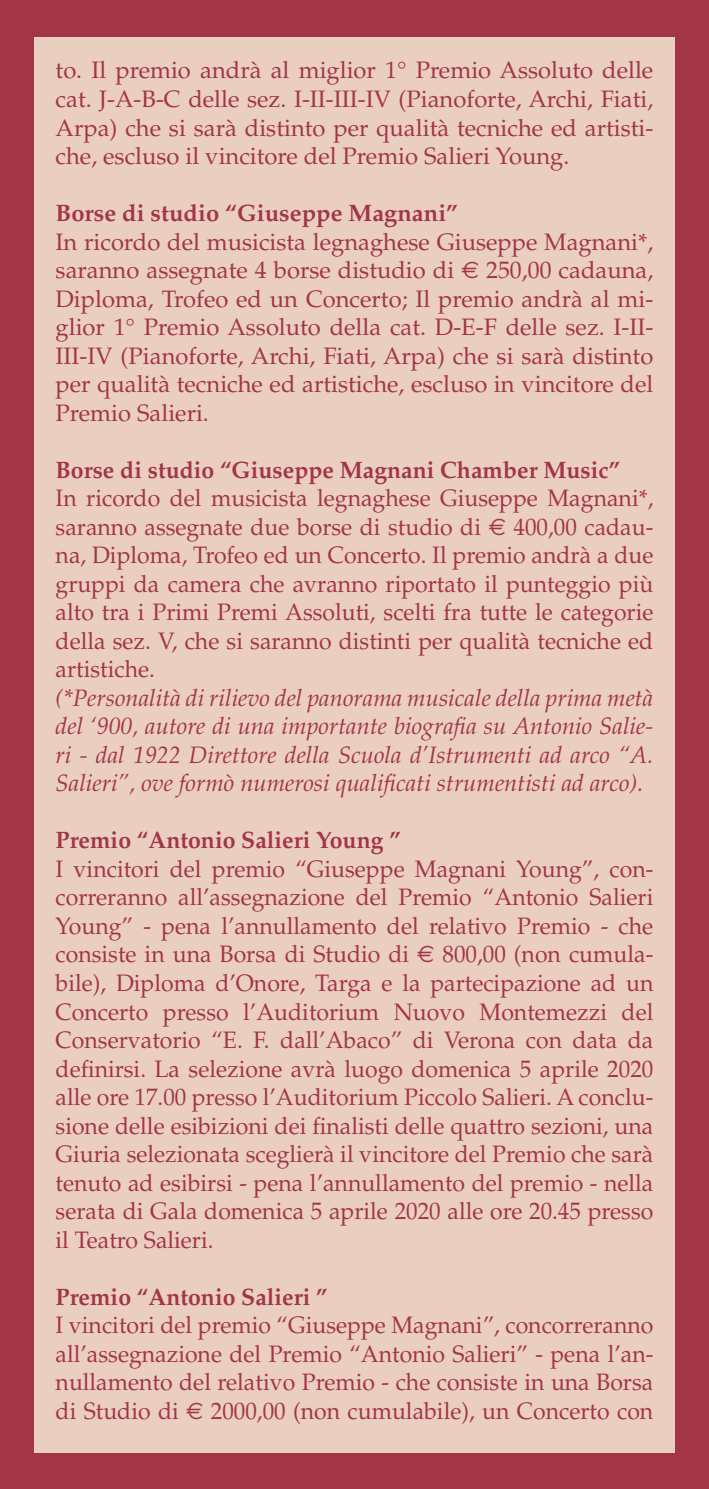
<style>
.page{position:relative;width:709px;height:1489px;background:#fff}
.page>*{position:absolute;margin:0;border:0;box-sizing:border-box;transform-origin:0 0}
.t1{font:23.75px/28.5px "Palatino";color:#a33549;text-align:justify}
.t2{font:italic 23.75px/28.5px "Palatino";color:#a33549;text-align:justify}
.t3{font:700 23.75px "Palatino";color:#a33549}
.s1{font-family:"Euro Sans"}
</style>
<div class="page">
<div style="left:0;top:0;width:709px;height:1488px;background:#a33549"></div>
<div style="left:34px;top:37px;width:640px;height:1415px;background:#eacfc1"></div>
<p class="t1" style="left:56px;top:57px;width:599px">to. Il premio andrà al miglior 1° Premio Assoluto delle cat. J-A-B-C delle sez. I-II-III-IV (Pianoforte, Archi, Fiati, Arpa) che si sarà distinto per qualità tecniche ed artisti&shy;che, escluso il vincitore del Premio Salieri Young.</p>
<p class="t3" style="left:56px;top:199px;width:404px">Borse di studio “Giuseppe Magnani”</p>
<p class="t1" style="left:56px;top:228px;width:599px">In ricordo del musicista legnaghese Giuseppe Magnani*, saranno assegnate 4 borse distudio di <span class="s1">€</span> 250,00 cadauna, Diploma, Trofeo ed un Concerto; Il premio andrà al mi&shy;glior 1° Premio Assoluto della cat. D-E-F delle sez. I-II-III-IV (Pianoforte, Archi, Fiati, Arpa) che si sarà distinto per qualità tecniche ed artistiche, escluso in vincitore del Premio Salieri.</p>
<p class="t3" style="left:56px;top:456px;width:566px">Borse di studio “Giuseppe Magnani Chamber Music”</p>
<p class="t1" style="left:56px;top:484px;width:599px">In ricordo del musicista legnaghese Giuseppe Magnani*, saranno assegnate due borse di studio di <span class="s1">€</span> 400,00 cadau&shy;na, Diploma, Trofeo ed un Concerto. Il premio andrà a due gruppi da camera che avranno riportato il punteggio più alto tra i Primi Premi Assoluti, scelti fra tutte le categorie della sez. V, che si saranno distinti per qualità tecniche ed artistiche.</p>
<p class="t2" style="left:56px;top:684px;width:599px">(*Personalità di rilievo del panorama musicale della prima metà del ‘900, autore di una importante biografia su Antonio Salie&shy;ri - dal 1922 Direttore della Scuola d’Istrumenti ad arco “A.<br>Salieri”, ove formò numerosi qualificati strumentisti ad arco).</p>
<p class="t3" style="left:56px;top:826px;width:347px">Premio “Antonio Salieri Young ”</p>
<p class="t1" style="left:56px;top:855px;width:599px">I vincitori del premio “Giuseppe Magnani Young”, con&shy;correranno all’assegnazione del Premio “Antonio Salieri Young” - pena l’annullamento del relativo Premio - che consiste in una Borsa di Studio di <span class="s1">€</span> 800,00 (non cumula&shy;bile), Diploma d’Onore, Targa e la partecipazione ad un Concerto presso l’Auditorium Nuovo Montemezzi del Conservatorio “E. F. dall’Abaco” di Verona con data da definirsi. La selezione avrà luogo domenica 5 aprile 2020 alle ore 17.00 presso l’Auditorium Piccolo Salieri. A conclu&shy;sione delle esibizioni dei finalisti delle quattro sezioni, una Giuria selezionata sceglierà il vincitore del Premio che sarà tenuto ad esibirsi - pena l’annullamento del premio - nella serata di Gala domenica 5 aprile 2020 alle ore 20.45 presso il Teatro Salieri.</p>
<p class="t3" style="left:56px;top:1282px;width:273px">Premio “Antonio Salieri ”</p>
<p class="t1" style="left:56px;top:1311px;width:599px">I vincitori del premio “Giuseppe Magnani”, concorreranno all’assegnazione del Premio “Antonio Salieri” - pena l’an&shy;nullamento del relativo Premio - che consiste in una Borsa di Studio di <span class="s1">€</span> 2000,00 (non cumulabile), un Concerto con</p>
</div>
